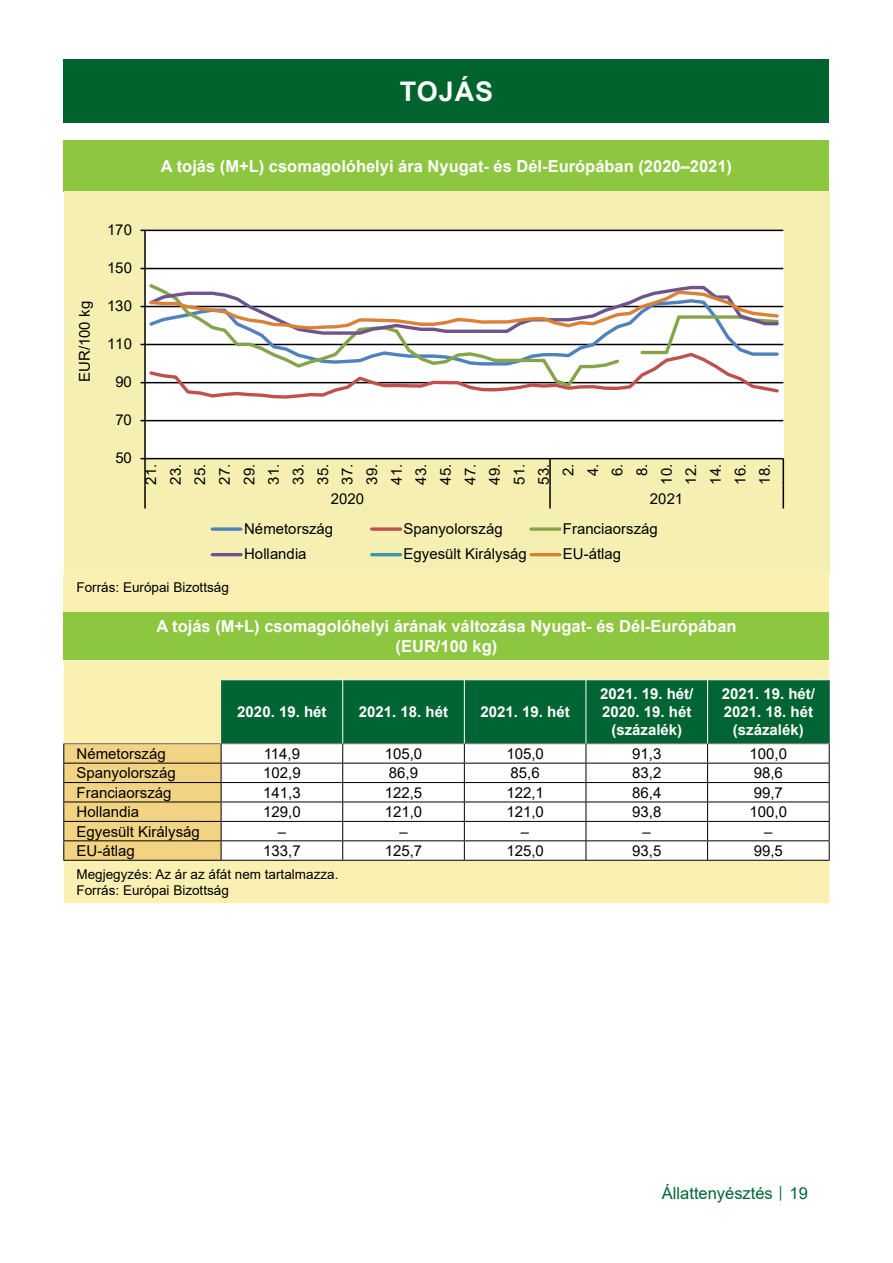
<style>
.page{position:relative;width:893px;height:1263px;background:#fff}
.page>*{position:absolute;margin:0;border:0;box-sizing:border-box;transform-origin:0 0}
.Cím_01_tartalomjegyz{font:700 27px "Arial";letter-spacing:.035em;color:#fff}
.Tablazat_cime{font:700 16.5px/19.8px "Arial";color:#fff;text-align:center}
.t1{font:16.5px "Arial";color:#006533}
.Tablazat_bal_kategor{font:15px/24.6px "Arial";color:#000;text-align:center}
.Tablazat_kozep_ertek{font:15px "Arial";color:#000}
.Tablazat_fejlece_koz{font:700 15px/18px "Arial";color:#fff;text-align:center}
.Tablazat_forrasa{font:13.5px/16.2px "Arial";color:#000}
.s1{font-size:12px}
</style>
<div class="page">
<div style="left:64px;top:60px;width:765px;height:63px;background:#00632e"></div>
<div style="left:64px;top:611px;width:765px;height:49px;background:#8dc63f"></div>
<div style="left:64px;top:660px;width:765px;height:243px;background:#faf0b1"></div>
<hr style="left:221px;top:679px;width:122px;height:1px;background:#fff">
<hr style="left:343px;top:679px;width:121px;height:1px;background:#fff">
<hr style="left:464px;top:679px;width:122px;height:1px;background:#fff">
<hr style="left:586px;top:679px;width:122px;height:1px;background:#fff">
<hr style="left:708px;top:679px;width:122px;height:1px;background:#fff">
<hr style="left:63px;top:860px;width:158px;height:1px;background:#000">
<hr style="left:221px;top:860px;width:122px;height:1px;background:#000">
<hr style="left:343px;top:860px;width:121px;height:1px;background:#000">
<hr style="left:464px;top:860px;width:122px;height:1px;background:#000">
<hr style="left:586px;top:860px;width:122px;height:1px;background:#000">
<hr style="left:708px;top:860px;width:122px;height:1px;background:#000">
<svg style="left:63px;top:680px;width:767px;height:180px"></svg>
<div style="left:64px;top:140px;width:765px;height:51px;background:#8dc63f"></div>
<div style="left:64px;top:574px;width:765px;height:37px;background:#faf0b1"></div>
<div style="left:64px;top:191px;width:765px;height:383px;background:#f5f0b1"></div>
<div style="left:145px;top:230px;width:638px;height:229px;background:#fff"></div>
<hr style="left:145px;top:420px;width:638px;height:1px;background:#000">
<hr style="left:145px;top:382px;width:638px;height:1px;background:#000">
<hr style="left:145px;top:344px;width:638px;height:1px;background:#000">
<hr style="left:145px;top:306px;width:638px;height:1px;background:#000">
<hr style="left:145px;top:268px;width:638px;height:1px;background:#000">
<hr style="left:145px;top:230px;width:638px;height:1px;background:#000">
<hr style="left:144px;top:230px;width:2px;height:229px;background:#000">
<hr style="left:145px;top:458px;width:638px;height:1px;background:#000">
<hr style="left:144px;top:459px;width:2px;height:27px;background:#000">
<hr style="left:549px;top:459px;width:2px;height:27px;background:#000">
<hr style="left:144px;top:486px;width:2px;height:22px;background:#000">
<hr style="left:549px;top:486px;width:2px;height:22px;background:#000">
<svg style="left:783px;top:459px;width:1px;height:49px"></svg>
<svg style="left:141px;top:284px;width:640px;height:116px"></svg>
<svg style="left:212px;top:527px;width:29px;height:4px"></svg>
<svg style="left:372px;top:527px;width:29px;height:4px"></svg>
<svg style="left:531px;top:527px;width:29px;height:4px"></svg>
<hr style="left:212px;top:553px;width:29px;height:3px;background:#6e548d">
<hr style="left:372px;top:553px;width:29px;height:3px;background:#3d96ae">
<hr style="left:531px;top:553px;width:29px;height:3px;background:#da8137">
<p class="Cím_01_tartalomjegyz" style="left:400px;top:73px;width:95px">TOJÁS</p>
<p class="Tablazat_cime" style="left:161px;top:156px;width:573px">A tojás (M+L) csomagolóhelyi ára Nyugat- és Dél-Európában (2020–2021)</p>
<p class="Tablazat_bal_kategor" style="left:72px;top:382px;width:83px;rotate:-90deg">EUR/100 kg</p>
<p class="Tablazat_bal_kategor" style="left:107px;top:217px;width:27px">170</p>
<p class="Tablazat_bal_kategor" style="left:107px;top:255px;width:27px">150</p>
<p class="Tablazat_bal_kategor" style="left:107px;top:294px;width:27px">130</p>
<p class="Tablazat_bal_kategor" style="left:107px;top:332px;width:27px">110</p>
<p class="Tablazat_bal_kategor" style="left:115px;top:370px;width:18px">90</p>
<p class="Tablazat_bal_kategor" style="left:115px;top:408px;width:18px">70</p>
<p class="Tablazat_bal_kategor" style="left:115px;top:446px;width:18px">50</p>
<p class="Tablazat_bal_kategor" style="left:139px;top:484px;width:22px;rotate:-90deg">21.<br>23.<br>25.<br>27.<br>29.<br>31.<br>33.<br>35.<br>37.<br>39.<br>41.<br>43.<br>45.<br>47.<br>49.<br>51.<br>53.<br>2.<br>4.<br>6.<br>8.<br>10.<br>12.<br>14.<br>16.<br>18.</p>
<p class="Tablazat_bal_kategor" style="left:331px;top:486px;width:35px">2020</p>
<p class="Tablazat_bal_kategor" style="left:650px;top:486px;width:35px">2021</p>
<p class="Tablazat_bal_kategor" style="left:244px;top:516px;width:91px">Németország</p>
<p class="Tablazat_bal_kategor" style="left:403px;top:516px;width:101px">Spanyolország</p>
<p class="Tablazat_bal_kategor" style="left:563px;top:516px;width:97px">Franciaország</p>
<p class="Tablazat_bal_kategor" style="left:244px;top:542px;width:64px">Hollandia</p>
<p class="Tablazat_bal_kategor" style="left:403px;top:542px;width:125px">Egyesült Királyság</p>
<p class="Tablazat_bal_kategor" style="left:563px;top:542px;width:60px">EU-átlag</p>
<p class="Tablazat_forrasa" style="left:77px;top:579px;width:154px">Forrás: Európai Bizottság</p>
<p class="Tablazat_cime" style="left:156px;top:616px;width:582px">A tojás (M+L) csomagolóhelyi árának változása Nyugat- és Dél-Európában (EUR/100 kg)</p>
<p class="Tablazat_fejlece_koz" style="left:237px;top:703px;width:91px">2020. 19. hét</p>
<p class="Tablazat_fejlece_koz" style="left:359px;top:703px;width:91px">2021. 18. hét</p>
<p class="Tablazat_fejlece_koz" style="left:481px;top:703px;width:91px">2021. 19. hét</p>
<p class="Tablazat_fejlece_koz" style="left:600px;top:685px;width:95px">2021. 19. hét/<br>2020. 19. hét (százalék)</p>
<p class="Tablazat_fejlece_koz" style="left:722px;top:685px;width:95px">2021. 19. hét/<br>2021. 18. hét (százalék)</p>
<p class="Tablazat_bal_kategor" style="left:77px;top:741px;width:91px">Németország</p>
<p class="Tablazat_kozep_ertek" style="left:264px;top:743px;width:38px">114,9</p>
<p class="Tablazat_kozep_ertek" style="left:385px;top:743px;width:39px">105,0</p>
<p class="Tablazat_kozep_ertek" style="left:506px;top:743px;width:39px">105,0</p>
<p class="Tablazat_kozep_ertek" style="left:632px;top:743px;width:31px">91,3</p>
<p class="Tablazat_kozep_ertek" style="left:750px;top:743px;width:39px">100,0</p>
<p class="Tablazat_bal_kategor" style="left:77px;top:761px;width:101px">Spanyolország</p>
<p class="Tablazat_kozep_ertek" style="left:263px;top:763px;width:39px">102,9</p>
<p class="Tablazat_kozep_ertek" style="left:389px;top:763px;width:31px">86,9</p>
<p class="Tablazat_kozep_ertek" style="left:511px;top:763px;width:31px">85,6</p>
<p class="Tablazat_kozep_ertek" style="left:632px;top:763px;width:31px">83,2</p>
<p class="Tablazat_kozep_ertek" style="left:754px;top:763px;width:31px">98,6</p>
<p class="Tablazat_bal_kategor" style="left:77px;top:780px;width:97px">Franciaország</p>
<p class="Tablazat_kozep_ertek" style="left:263px;top:782px;width:39px">141,3</p>
<p class="Tablazat_kozep_ertek" style="left:385px;top:782px;width:39px">122,5</p>
<p class="Tablazat_kozep_ertek" style="left:506px;top:782px;width:39px">122,1</p>
<p class="Tablazat_kozep_ertek" style="left:632px;top:782px;width:31px">86,4</p>
<p class="Tablazat_kozep_ertek" style="left:754px;top:782px;width:31px">99,7</p>
<p class="Tablazat_bal_kategor" style="left:77px;top:799px;width:64px">Hollandia</p>
<p class="Tablazat_kozep_ertek" style="left:263px;top:801px;width:39px">129,0</p>
<p class="Tablazat_kozep_ertek" style="left:385px;top:801px;width:39px">121,0</p>
<p class="Tablazat_kozep_ertek" style="left:506px;top:801px;width:39px">121,0</p>
<p class="Tablazat_kozep_ertek" style="left:632px;top:801px;width:31px">93,8</p>
<p class="Tablazat_kozep_ertek" style="left:750px;top:801px;width:39px">100,0</p>
<p class="Tablazat_bal_kategor" style="left:77px;top:819px;width:125px">Egyesült Királyság</p>
<p class="Tablazat_kozep_ertek" style="left:278px;top:821px;width:10px">–</p>
<p class="Tablazat_kozep_ertek" style="left:399px;top:821px;width:10px">–</p>
<p class="Tablazat_kozep_ertek" style="left:521px;top:821px;width:10px">–</p>
<p class="Tablazat_kozep_ertek" style="left:643px;top:821px;width:10px">–</p>
<p class="Tablazat_kozep_ertek" style="left:764px;top:821px;width:10px">–</p>
<p class="Tablazat_bal_kategor" style="left:77px;top:838px;width:60px">EU-átlag</p>
<p class="Tablazat_kozep_ertek" style="left:263px;top:840px;width:39px">133,7</p>
<p class="Tablazat_kozep_ertek" style="left:385px;top:840px;width:39px">125,7</p>
<p class="Tablazat_kozep_ertek" style="left:506px;top:840px;width:39px">125,0</p>
<p class="Tablazat_kozep_ertek" style="left:632px;top:840px;width:31px">93,5</p>
<p class="Tablazat_kozep_ertek" style="left:754px;top:840px;width:31px">99,5</p>
<p class="Tablazat_forrasa" style="left:77px;top:866px;width:263px">Megjegyzés: Az ár az áfát nem tartalmazza.<br>Forrás: Európai Bizottság</p>
<p class="t1" style="left:662px;top:1182px;width:147px">Állattenyésztés <span class="s1">│</span> 19</p>
</div>
